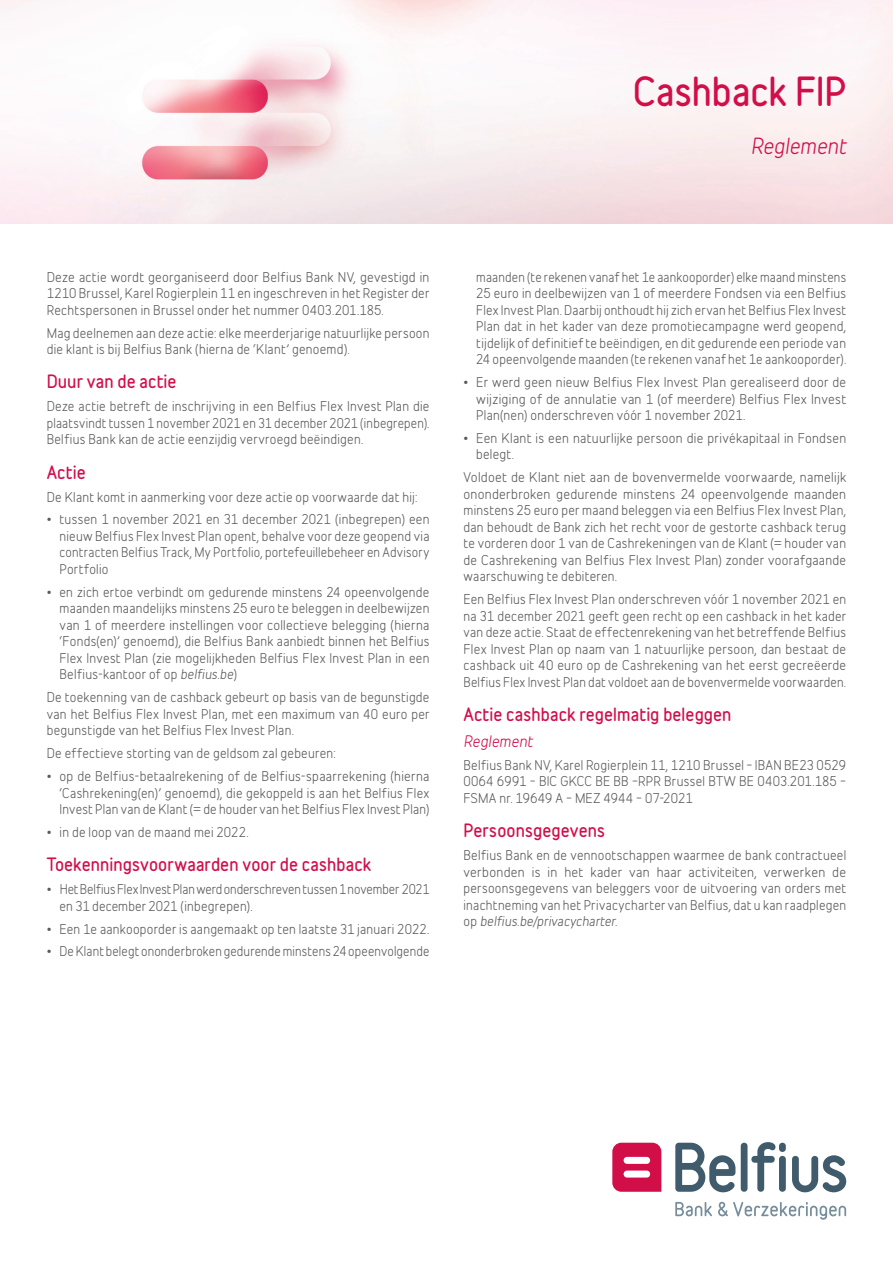
<style>
.page{position:relative;width:893px;height:1263px;background:#fff}
.page>*{position:absolute;margin:0;border:0;box-sizing:border-box;transform-origin:0 0}
.t1{font:700 36px "Belfius Alternative";color:#d20e49}
.t2{font:italic 21px "Belfius Alternative";letter-spacing:.005em;color:#d20e49}
.t3{font:700 16.5px "Belfius Alternative";letter-spacing:.005em;color:#d20e49}
.t4{font:italic 15px "Belfius Alternative";letter-spacing:.01em;color:#d20e49}
.t5{font:12.75px/16.5px "Belfius Alternative";letter-spacing:.02em;color:#57585a;text-align:justify}
.t6{font:12.75px/16.5px "Belfius Alternative";color:#57585a}
.s1{font-style:italic}
</style>
<div class="page">
<svg style="left:675px;top:1202px;width:37px;height:14px"></svg>
<svg style="left:718px;top:1202px;width:128px;height:18px"></svg>
<svg style="left:612px;top:1143px;width:49px;height:49px;background:#d41951"></svg>
<div style="left:624px;top:1157px;width:26px;height:7px;background:#fff;border-radius:3px"></div>
<div style="left:624px;top:1170px;width:26px;height:7px;background:#fff;border-radius:3px"></div>
<svg style="left:675px;top:1143px;width:60px;height:49px"></svg>
<div style="left:741px;top:1143px;width:6px;height:49px;background:#405b6b;border-radius:3px"></div>
<svg style="left:751px;top:1142px;width:35px;height:50px"></svg>
<svg style="left:792px;top:1155px;width:54px;height:37px"></svg>
<img style="left:0;top:0;width:893px;height:223px">
<h1 class="t1" style="left:633px;top:63px;width:214px">Cashback FIP</h1>
<h2 class="t2" style="left:751px;top:128px;width:97px">Reglement</h2>
<p class="t5" style="left:47px;top:267px;width:384px">Deze actie wordt georganiseerd door Belfius Bank NV, gevestigd in 1210 Brussel, Karel Rogierplein 11 en ingeschreven in het Register der Rechtspersonen in Brussel onder het nummer 0403.201.185.</p>
<p class="t5" style="left:47px;top:323px;width:384px">Mag deelnemen aan deze actie: elke meerderjarige natuurlijke persoon die klant is bij Belfius Bank (hierna de ‘Klant’ genoemd).</p>
<p class="t3" style="left:47px;top:369px;width:131px">Duur van de actie</p>
<p class="t5" style="left:47px;top:397px;width:384px">Deze actie betreft de inschrijving in een Belfius Flex Invest Plan die plaatsvindt tussen 1 november 2021 en 31 december 2021 (inbegrepen).<br>Belfius Bank kan de actie eenzijdig vervroegd beëindigen.</p>
<p class="t3" style="left:47px;top:459px;width:40px">Actie</p>
<p class="t5" style="left:47px;top:487px;width:372px">De Klant komt in aanmerking voor deze actie op voorwaarde dat hij:</p>
<p class="t5" style="left:60px;top:510px;width:371px;text-indent:-13px">• tussen 1 november 2021 en 31 december 2021 (inbegrepen) een nieuw Belfius Flex Invest Plan opent, behalve voor deze geopend via contracten Belfius Track, My Portfolio, portefeuillebeheer en Advisory Portfolio</p>
<p class="t5" style="left:60px;top:582px;width:371px;text-indent:-13px">• en zich ertoe verbindt om gedurende minstens 24 opeenvolgende maanden maandelijks minstens 25 euro te beleggen in deelbewijzen van 1 of meerdere instellingen voor collectieve belegging (hierna ‘Fonds(en)’ genoemd), die Belfius Bank aanbiedt binnen het Belfius Flex Invest Plan (zie mogelijkheden Belfius Flex Invest Plan in een Belfius-kantoor of op <span class="s1">belfius.be</span>)</p>
<p class="t5" style="left:47px;top:688px;width:384px">De toekenning van de cashback gebeurt op basis van de begunstigde van het Belfius Flex Invest Plan, met een maximum van 40 euro per begunstigde van het Belfius Flex Invest Plan.</p>
<p class="t5" style="left:47px;top:744px;width:290px">De effectieve storting van de geldsom zal gebeuren:</p>
<p class="t5" style="left:60px;top:766px;width:371px;text-indent:-13px">• op de Belfius-betaalrekening of de Belfius-spaarrekening (hierna ‘Cashrekening(en)’ genoemd), die gekoppeld is aan het Belfius Flex Invest Plan van de Klant (= de houder van het Belfius Flex Invest Plan)</p>
<p class="t5" style="left:47px;top:822px;width:203px">• in de loop van de maand mei 2022.</p>
<p class="t3" style="left:47px;top:852px;width:326px">Toekenningsvoorwaarden voor de cashback</p>
<p class="t6" style="left:60px;top:880px;width:371px;text-indent:-13px">• Het Belfius Flex Invest Plan werd onderschreven tussen 1 november 2021 en 31 december 2021 (inbegrepen).</p>
<p class="t5" style="left:47px;top:919px;width:384px">• Een 1e aankooporder is aangemaakt op ten laatste 31 januari 2022.</p>
<p class="t5" style="left:47px;top:942px;width:384px">• De Klant belegt ononderbroken gedurende minstens 24 opeenvolgende</p>
<p class="t5" style="left:476px;top:267px;width:371px">maanden (te rekenen vanaf het 1e aankooporder) elke maand minstens 25 euro in deelbewijzen van 1 of meerdere Fondsen via een Belfius Flex Invest Plan. Daarbij onthoudt hij zich ervan het Belfius Flex Invest Plan dat in het kader van deze promotiecampagne werd geopend, tijdelijk of definitief te beëindigen, en dit gedurende een periode van 24 opeenvolgende maanden (te rekenen vanaf het 1e aankooporder).</p>
<p class="t5" style="left:476px;top:373px;width:371px;text-indent:-13px">• Er werd geen nieuw Belfius Flex Invest Plan gerealiseerd door de wijziging of de annulatie van 1 (of meerdere) Belfius Flex Invest Plan(nen) onderschreven vóór 1 november 2021.</p>
<p class="t5" style="left:476px;top:428px;width:371px;text-indent:-13px">• Een Klant is een natuurlijke persoon die privékapitaal in Fondsen belegt.</p>
<p class="t5" style="left:463px;top:468px;width:384px">Voldoet de Klant niet aan de bovenvermelde voorwaarde, namelijk ononderbroken gedurende minstens 24 opeenvolgende maanden minstens 25 euro per maand beleggen via een Belfius Flex Invest Plan, dan behoudt de Bank zich het recht voor de gestorte cashback terug te vorderen door 1 van de Cashrekeningen van de Klant (= houder van de Cashrekening van Belfius Flex Invest Plan) zonder voorafgaande waarschuwing te debiteren.</p>
<p class="t5" style="left:463px;top:590px;width:384px">Een Belfius Flex Invest Plan onderschreven vóór 1 november 2021 en na 31 december 2021 geeft geen recht op een cashback in het kader van deze actie. Staat de effectenrekening van het betreffende Belfius Flex Invest Plan op naam van 1 natuurlijke persoon, dan bestaat de cashback uit 40 euro op de Cashrekening van het eerst gecreëerde Belfius Flex Invest Plan dat voldoet aan de bovenvermelde voorwaarden.</p>
<p class="t3" style="left:463px;top:702px;width:269px">Actie cashback regelmatig beleggen</p>
<p class="t4" style="left:463px;top:729px;width:71px">Reglement</p>
<p class="t5" style="left:463px;top:755px;width:384px">Belfius Bank NV, Karel Rogierplein 11, 1210 Brussel – IBAN BE23 0529<br>0064 6991 – BIC GKCC BE BB –RPR Brussel BTW BE 0403.201.185 – FSMA nr. 19649 A – MEZ 4944 – 07-2021</p>
<p class="t3" style="left:463px;top:818px;width:143px">Persoonsgegevens</p>
<p class="t5" style="left:463px;top:846px;width:384px">Belfius Bank en de vennootschappen waarmee de bank contractueel verbonden is in het kader van haar activiteiten, verwerken de persoonsgegevens van beleggers voor de uitvoering van orders met inachtneming van het Privacycharter van Belfius, dat u kan raadplegen op <span class="s1">belfius.be/privacycharter</span>.</p>
</div>
